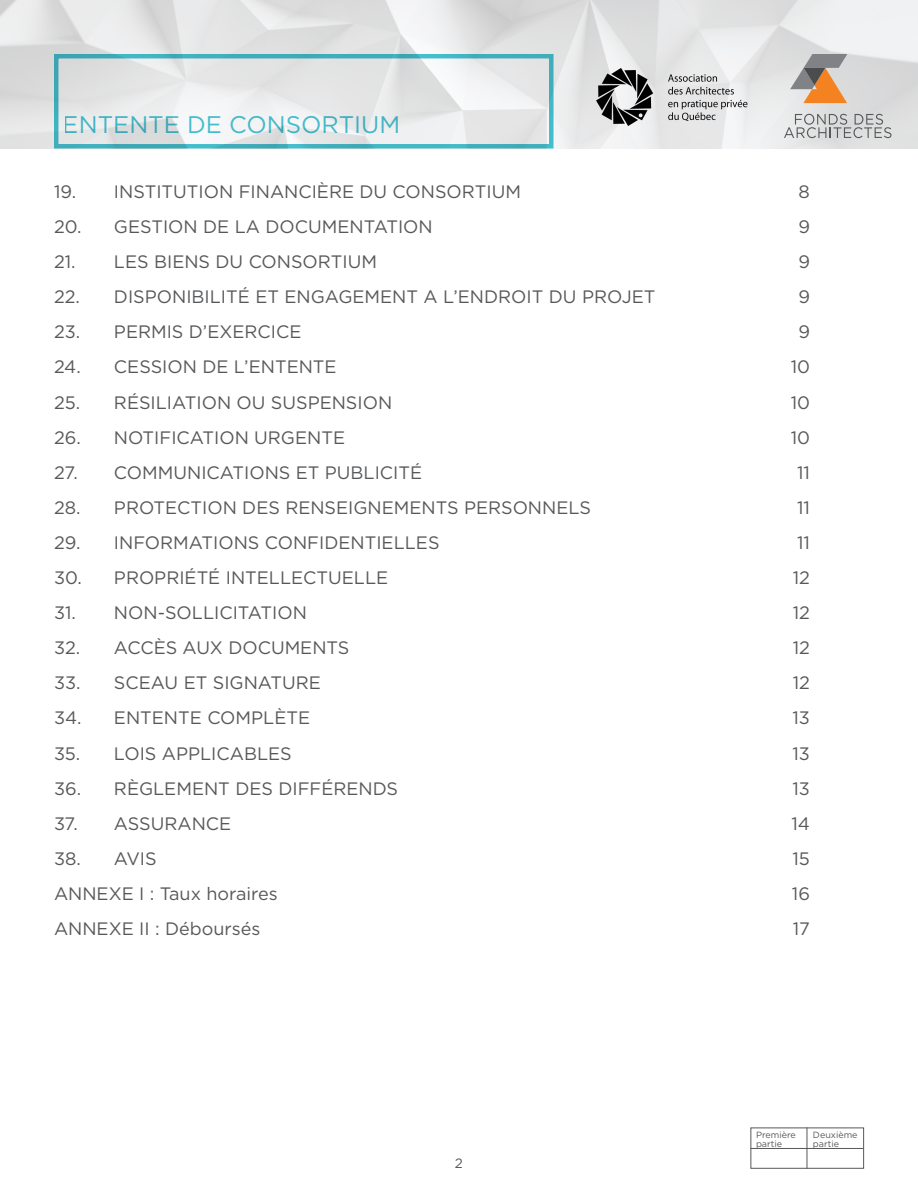
<style>
.page{position:relative;width:918px;height:1188px;background:#fff}
.page>*{position:absolute;margin:0;border:0;box-sizing:border-box;transform-origin:0 0}
.t1{font:24px "Gotham";color:#47c3d2}
.t2{font:18px "Gotham";color:#57585a}
.t3{font:13.5px "Gotham";color:#57585a}
.t4{font:9px "Gotham";color:#57585a}
</style>
<div class="page">
<img style="left:0;top:0;width:918px;height:148px">
<div style="left:54px;top:54px;width:500px;height:94px;border:4px solid #47c3d2"></div>
<svg style="left:784px;top:114px;width:107px;height:24px;background:#c2c2c3"></svg>
<svg style="left:790px;top:54px;width:57px;height:49px;background:#c0a289"></svg>
<img style="left:596px;top:68px;width:152px;height:57px">
<div style="left:750px;top:1128px;width:114px;height:41px;border:1px solid #57585a"></div>
<hr style="left:750px;top:1148px;width:113px;height:1px;background:#57585a">
<hr style="left:807px;top:1128px;width:1px;height:41px;background:#57585a">
<h1 class="t1" style="left:63px;top:109px;width:339px">ENTENTE DE CONSORTIUM</h1>
<p class="t2" style="left:54px;top:180px;width:468px">19. INSTITUTION FINANCIÈRE DU CONSORTIUM</p>
<p class="t2" style="left:799px;top:180px;width:13px">8</p>
<p class="t2" style="left:54px;top:215px;width:380px">20. GESTION DE LA DOCUMENTATION</p>
<p class="t2" style="left:798px;top:215px;width:13px">9</p>
<p class="t2" style="left:54px;top:250px;width:325px">21. LES BIENS DU CONSORTIUM</p>
<p class="t2" style="left:798px;top:250px;width:13px">9</p>
<p class="t2" style="left:54px;top:285px;width:603px">22. DISPONIBILITÉ ET ENGAGEMENT A L’ENDROIT DU PROJET</p>
<p class="t2" style="left:798px;top:285px;width:13px">9</p>
<p class="t2" style="left:54px;top:321px;width:249px">23. PERMIS D’EXERCICE</p>
<p class="t2" style="left:798px;top:321px;width:13px">9</p>
<p class="t2" style="left:54px;top:356px;width:284px">24. CESSION DE L’ENTENTE</p>
<p class="t2" style="left:791px;top:356px;width:21px">10</p>
<p class="t2" style="left:54px;top:391px;width:340px">25. RÉSILIATION OU SUSPENSION</p>
<p class="t2" style="left:791px;top:391px;width:21px">10</p>
<p class="t2" style="left:54px;top:426px;width:293px">26. NOTIFICATION URGENTE</p>
<p class="t2" style="left:791px;top:426px;width:21px">10</p>
<p class="t2" style="left:54px;top:461px;width:370px">27. COMMUNICATIONS ET PUBLICITÉ</p>
<p class="t2" style="left:797px;top:461px;width:14px">11</p>
<p class="t2" style="left:54px;top:496px;width:539px">28. PROTECTION DES RENSEIGNEMENTS PERSONNELS</p>
<p class="t2" style="left:797px;top:496px;width:14px">11</p>
<p class="t2" style="left:54px;top:531px;width:387px">29. INFORMATIONS CONFIDENTIELLES</p>
<p class="t2" style="left:797px;top:531px;width:14px">11</p>
<p class="t2" style="left:54px;top:566px;width:336px">30. PROPRIÉTÉ INTELLECTUELLE</p>
<p class="t2" style="left:793px;top:566px;width:19px">12</p>
<p class="t2" style="left:54px;top:601px;width:255px">31. NON-SOLLICITATION</p>
<p class="t2" style="left:793px;top:601px;width:19px">12</p>
<p class="t2" style="left:54px;top:636px;width:297px">32. ACCÈS AUX DOCUMENTS</p>
<p class="t2" style="left:793px;top:636px;width:19px">12</p>
<p class="t2" style="left:54px;top:672px;width:268px">33. SCEAU ET SIGNATURE</p>
<p class="t2" style="left:793px;top:672px;width:19px">12</p>
<p class="t2" style="left:54px;top:707px;width:258px">34. ENTENTE COMPLÈTE</p>
<p class="t2" style="left:793px;top:707px;width:19px">13</p>
<p class="t2" style="left:54px;top:742px;width:239px">35. LOIS APPLICABLES</p>
<p class="t2" style="left:793px;top:742px;width:19px">13</p>
<p class="t2" style="left:54px;top:777px;width:346px">36. RÈGLEMENT DES DIFFÉRENDS</p>
<p class="t2" style="left:793px;top:777px;width:19px">13</p>
<p class="t2" style="left:54px;top:812px;width:179px">37. ASSURANCE</p>
<p class="t2" style="left:791px;top:812px;width:20px">14</p>
<p class="t2" style="left:54px;top:847px;width:104px">38. AVIS</p>
<p class="t2" style="left:793px;top:847px;width:19px">15</p>
<p class="t2" style="left:54px;top:882px;width:225px">ANNEXE I : Taux horaires</p>
<p class="t2" style="left:792px;top:882px;width:20px">16</p>
<p class="t2" style="left:54px;top:917px;width:208px">ANNEXE II : Déboursés</p>
<p class="t2" style="left:793px;top:917px;width:19px">17</p>
<p class="t3" style="left:455px;top:1155px;width:10px">2</p>
<p class="t4" style="left:756px;top:1129px;width:41px">Première</p>
<p class="t4" style="left:813px;top:1129px;width:46px">Deuxième</p>
<p class="t4" style="left:756px;top:1138px;width:28px">partie</p>
<p class="t4" style="left:813px;top:1138px;width:28px">partie</p>
</div>
